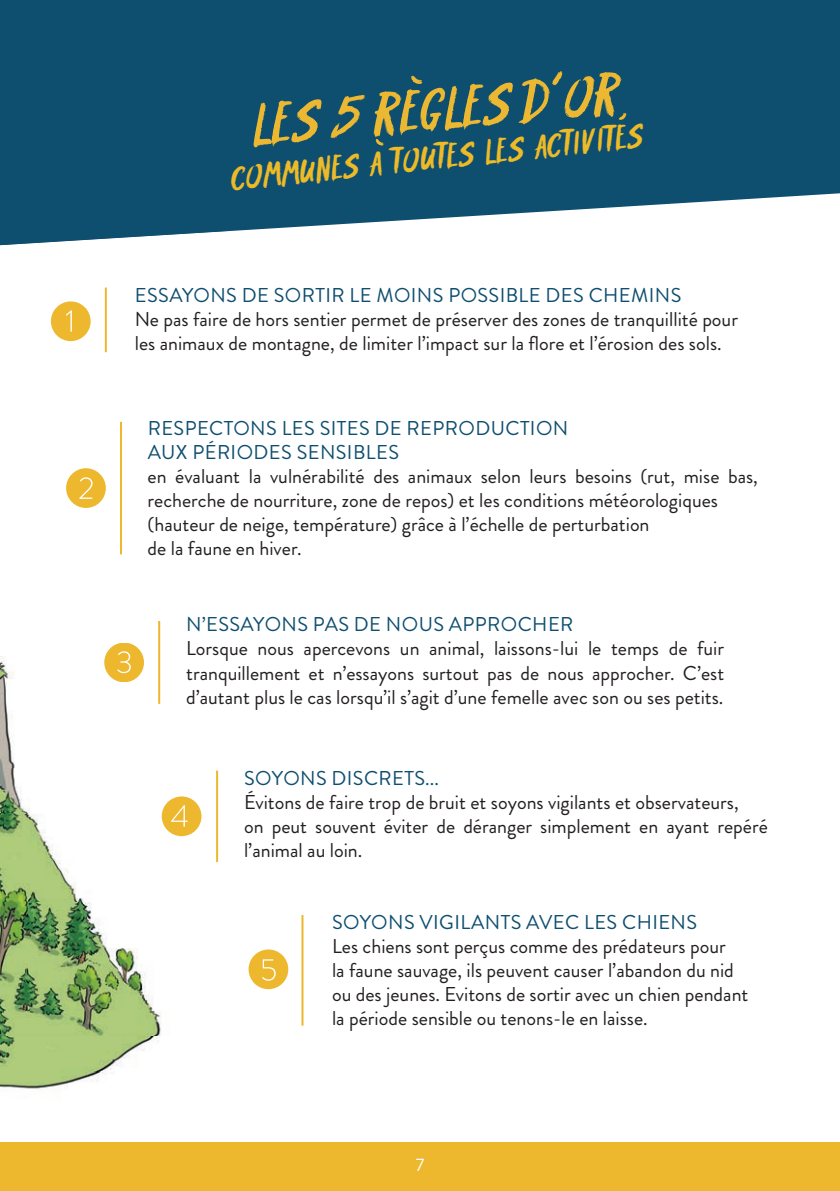
<style>
.page{position:relative;width:840px;height:1191px;background:#fff}
.page>*{position:absolute;margin:0;border:0;box-sizing:border-box;transform-origin:0 0}
.t1{font:24px "Katanas Edge";color:#edba28}
.t2{font:20px/24px "Brandon Grotesque";color:#231f20}
.t3{font:20px/24px "Brandon Grotesque";letter-spacing:.015em;color:#0e4e6f}
.t4{font:18px "Brandon Grotesque";color:#fff}
</style>
<div class="page">
<div style="left:0;top:1142px;width:839px;height:49px;background:#edb82e"></div>
<svg style="left:0;top:0;width:839px;height:232px;background:#1f5a79"></svg>
<img style="left:0;top:245px;width:170px;height:791px">
<img style="left:0;top:1036px;width:158px;height:59px">
<img style="left:0;top:206px;width:226px;height:39px">
<div style="left:51px;top:301px;width:40px;height:40px;background:#edb82e;border-radius:50%"></div>
<svg style="left:66px;top:310px;width:6px;height:22px"></svg>
<hr style="left:105px;top:287px;width:2px;height:65px;background:#edb82e">
<div style="left:66px;top:468px;width:40px;height:40px;background:#edb82e;border-radius:50%"></div>
<svg style="left:79px;top:477px;width:13px;height:22px"></svg>
<hr style="left:120px;top:422px;width:2px;height:132px;background:#edb82e">
<div style="left:104px;top:643px;width:40px;height:39px;background:#edb82e;border-radius:50%"></div>
<svg style="left:117px;top:651px;width:14px;height:22px"></svg>
<hr style="left:158px;top:621px;width:2px;height:83px;background:#edb82e">
<div style="left:162px;top:796px;width:39px;height:40px;background:#edb82e;border-radius:50%"></div>
<svg style="left:171px;top:805px;width:16px;height:22px"></svg>
<hr style="left:216px;top:770px;width:2px;height:92px;background:#edb82e">
<div style="left:248px;top:949px;width:40px;height:40px;background:#edb82e;border-radius:50%"></div>
<svg style="left:262px;top:959px;width:13px;height:21px"></svg>
<hr style="left:301px;top:915px;width:2px;height:110px;background:#edb82e">
<svg style="left:253px;top:99px;width:68px;height:49px;background:#58715a"></svg>
<svg style="left:330px;top:95px;width:35px;height:43px;background:#4f6c5c"></svg>
<svg style="left:518px;top:71px;width:108px;height:54px;background:#4e6c5c"></svg>
<svg style="left:373px;top:76px;width:139px;height:70px;background:#48695e"></svg>
<p class="t1" style="left:229px;top:162px;width:417px;rotate:-6deg">COMMUNES A TOUTES LES ACTIVITES</p>
<p class="t3" style="left:135px;top:283px;width:547px">ESSAYONS DE SORTIR LE MOINS POSSIBLE DES CHEMINS</p>
<p class="t2" style="left:135px;top:307px;width:604px">Ne pas faire de hors sentier permet de préserver des zones de tranquillité pour les animaux de montagne, de limiter l’impact sur la flore et l’érosion des sols.</p>
<p class="t3" style="left:148px;top:416px;width:422px">RESPECTONS LES SITES DE REPRODUCTION<br>AUX PÉRIODES SENSIBLES</p>
<p class="t2" style="left:147px;top:464px;width:611px">en évaluant la vulnérabilité des animaux selon leurs besoins (rut, mise bas, recherche de nourriture, zone de repos) et les conditions météorologiques (hauteur de neige, température) grâce à l’échelle de perturbation<br>de la faune en hiver.</p>
<p class="t3" style="left:186px;top:613px;width:388px">N’ESSAYONS PAS DE NOUS APPROCHER</p>
<p class="t2" style="left:186px;top:637px;width:539px;text-align:justify">Lorsque nous apercevons un animal, laissons-lui le temps de fuir tranquillement et n’essayons surtout pas de nous approcher. C’est d’autant plus le cas lorsqu’il s’agit d’une femelle avec son ou ses petits.</p>
<p class="t3" style="left:244px;top:766px;width:196px">SOYONS DISCRETS...</p>
<p class="t2" style="left:244px;top:790px;width:525px">Évitons de faire trop de bruit et soyons vigilants et observateurs,<br>on peut souvent éviter de déranger simplement en ayant repéré l’animal au loin.</p>
<p class="t3" style="left:332px;top:910px;width:366px">SOYONS VIGILANTS AVEC LES CHIENS</p>
<p class="t2" style="left:332px;top:934px;width:417px">Les chiens sont perçus comme des prédateurs pour<br>la faune sauvage, ils peuvent causer l’abandon du nid ou des jeunes. Evitons de sortir avec un chien pendant la période sensible ou tenons-le en laisse.</p>
<p class="t4" style="left:415px;top:1152px;width:10px">7</p>
</div>
